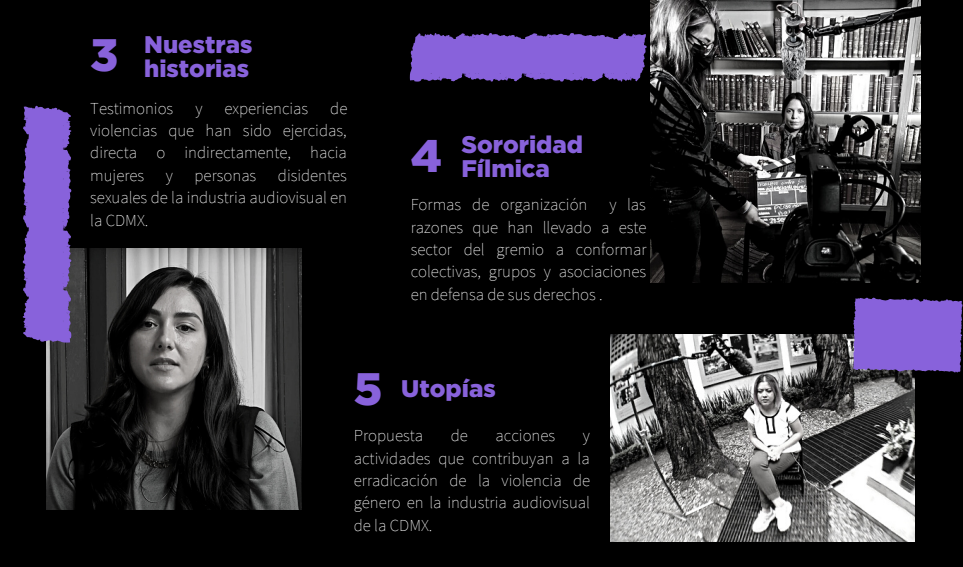
<style>
.page{position:relative;width:963px;height:567px;background:#000}
.page>*{position:absolute;margin:0;border:0;box-sizing:border-box;transform-origin:0 0}
.t1{font:900 45.6px "Gotham";color:#8862db}
.t2{font:900 24px/24px "Gotham";color:#8862db}
.t3{font:200 16.8px/22.4px "Source Sans Pro";color:#fff;text-align:justify}
</style>
<div class="page">
<img style="left:46px;top:248px;width:256px;height:261px">
<svg style="left:22px;top:105px;width:50px;height:238px;background:#7555bc"></svg>
<img style="left:651px;top:0;width:270px;height:282px">
<svg style="left:410px;top:33px;width:237px;height:49px;background:#7655bf"></svg>
<img style="left:611px;top:335px;width:303px;height:207px">
<svg style="left:851px;top:297px;width:112px;height:77px;background:#7a58c2"></svg>
<p class="t1" style="left:90px;top:29px;width:30px">3</p>
<p class="t2" style="left:144px;top:32px;width:110px">Nuestras historias</p>
<p class="t3" style="left:90px;top:96px;width:259px;text-indent:240px">de violencias que han sido ejercidas, directa o indirectamente, hacia mujeres</p>
<p class="t3" style="left:90px;top:96px;width:85px">Testimonios</p>
<p class="t3" style="left:195px;top:96px;width:9px">y</p>
<p class="t3" style="left:225px;top:96px;width:85px">experiencias</p>
<p class="t3" style="left:90px;top:164px;width:258px;text-indent:188px">disidentes sexuales de la industria audiovisual en la CDMX.</p>
<p class="t3" style="left:166px;top:164px;width:9px">y</p>
<p class="t3" style="left:195px;top:164px;width:63px">personas</p>
<p class="t1" style="left:411px;top:129px;width:33px">4</p>
<p class="t2" style="left:461px;top:132px;width:123px">Sororidad<br>Fílmica</p>
<p class="t3" style="left:411px;top:193px;width:237px;text-indent:199px">y las razones que han llevado a este sector del gremio a conformar colectivas, grupos y asociaciones en defensa de sus derechos .</p>
<p class="t3" style="left:411px;top:193px;width:178px">Formas de organización</p>
<p class="t1" style="left:354px;top:363px;width:30px">5</p>
<p class="t2" style="left:401px;top:376px;width:96px">Utopías</p>
<p class="t3" style="left:354px;top:424px;width:71px">Propuesta</p>
<p class="t3" style="left:451px;top:424px;width:19px">de</p>
<p class="t3" style="left:496px;top:424px;width:61px">acciones</p>
<p class="t3" style="left:354px;top:424px;width:238px;text-indent:229px">y actividades que contribuyan a la erradicación de la violencia de género en la industria audiovisual de la CDMX.</p>
</div>
